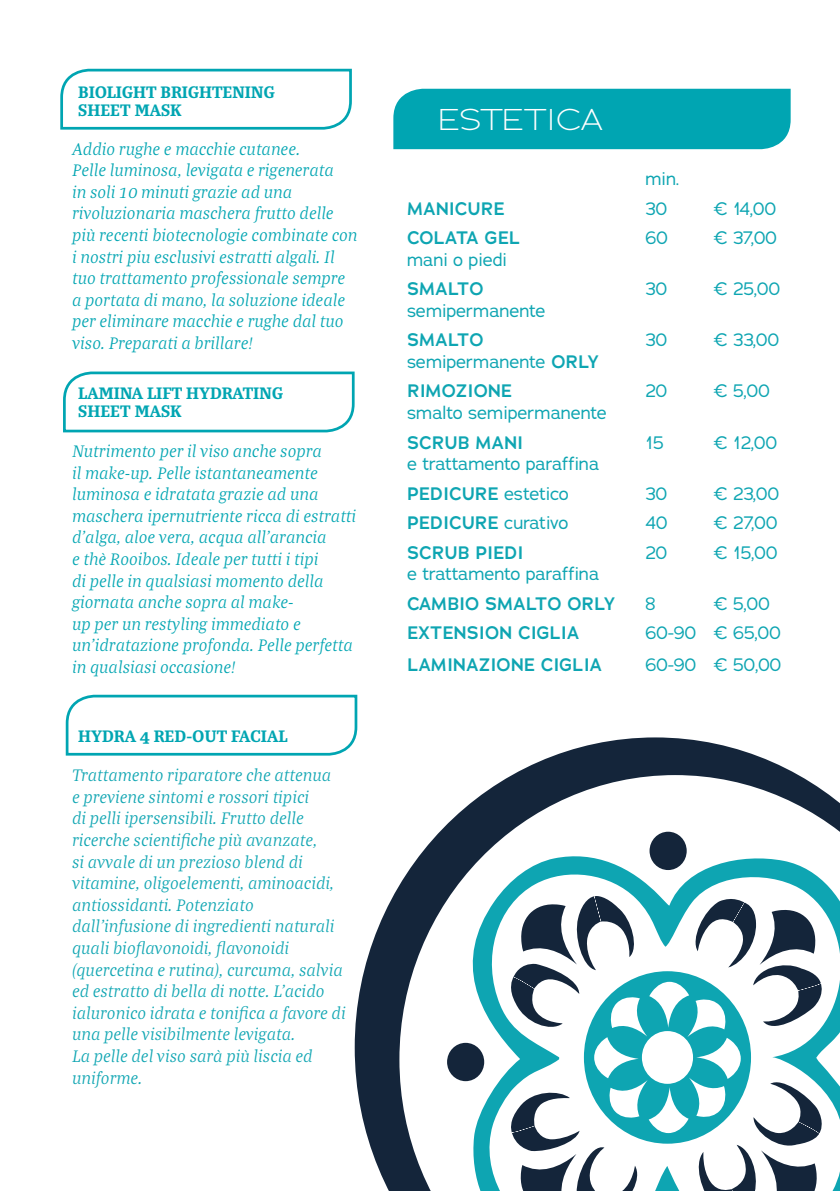
<style>
.page{position:relative;width:840px;height:1191px;background:#fff}
.page>*{position:absolute;margin:0;border:0;box-sizing:border-box;transform-origin:0 0}
.t1{font:300 30px "Adrianna Extended";letter-spacing:.015em;color:#fff}
.t2{font:italic 300 18px/21.6px "Bagatela";color:#00a5b2}
.t3{font:italic 300 18px/21.6px "Bagatela";color:#0ea5b2}
.t4{font:18px/21.6px "Adrianna";color:#0ea5b2}
.t5{font:600 18px "Adrianna";color:#0ea5b2}
.t6{font:18px/18px "Bagatela Dark";color:#00a5b2}
.s1{font-weight:600}
.s2{font-weight:400}
</style>
<div class="page">
<svg style="left:65px;top:694px;width:293px;height:62px"></svg>
<svg style="left:63px;top:371px;width:292px;height:62px"></svg>
<svg style="left:60px;top:68px;width:292px;height:62px"></svg>
<svg style="left:354px;top:737px;width:485px;height:454px"></svg>
<div style="left:393px;top:89px;width:397px;height:60px;background:#00a5b2"></div>
<p class="t6" style="left:78px;top:82px;width:198px">BIOLIGHT BRIGHTENING<br>SHEET MASK</p>
<p class="t2" style="left:72px;top:137px;width:287px">Addio rughe e macchie cutanee.<br>Pelle luminosa, levigata e rigenerata<br>in soli 10 minuti grazie ad una rivoluzionaria maschera frutto delle più recenti biotecnologie combinate con i nostri piu esclusivi estratti algali. Il tuo trattamento professionale sempre a portata di mano, la soluzione ideale per eliminare macchie e rughe dal tuo viso. Preparati a brillare!</p>
<p class="t6" style="left:78px;top:383px;width:206px">LAMINA LIFT HYDRATING<br>SHEET MASK</p>
<p class="t2" style="left:72px;top:439px;width:285px">Nutrimento per il viso anche sopra<br>il make-up. Pelle istantaneamente luminosa e idratata grazie ad una maschera ipernutriente ricca di estratti d’alga, aloe vera, acqua all’arancia<br>e thè Rooibos. Ideale per tutti i tipi<br>di pelle in qualsiasi momento della giornata anche sopra al make-<br>up per un restyling immediato e un’idratazione profonda. Pelle perfetta in qualsiasi occasione!</p>
<p class="t6" style="left:78px;top:725px;width:211px">HYDRA 4 RED-OUT FACIAL</p>
<p class="t3" style="left:72px;top:763px;width:275px">Trattamento riparatore che attenua<br>e previene sintomi e rossori tipici<br>di pelli ipersensibili. Frutto delle ricerche scientifiche più avanzate,<br>si avvale di un prezioso blend di vitamine, oligoelementi, aminoacidi, antiossidanti. Potenziato dall’infusione di ingredienti naturali quali bioflavonoidi, flavonoidi (quercetina e rutina), curcuma, salvia ed estratto di bella di notte. L’acido ialuronico idrata e tonifica a favore di una pelle visibilmente levigata.<br>La pelle del viso sarà più liscia ed uniforme.</p>
<h1 class="t1" style="left:439px;top:101px;width:165px">ESTETICA</h1>
<p class="t4" style="left:645px;top:168px;width:35px">min.</p>
<p class="t5" style="left:407px;top:197px;width:99px">MANICURE</p>
<p class="t4" style="left:645px;top:197px;width:23px">30</p>
<p class="t4" style="left:713px;top:197px;width:64px">€ 14,00</p>
<p class="t5" style="left:407px;top:226px;width:115px">COLATA GEL</p>
<p class="t4" style="left:407px;top:248px;width:101px">mani o piedi</p>
<p class="t4" style="left:645px;top:227px;width:24px">60</p>
<p class="t4" style="left:713px;top:227px;width:65px">€ 37,00</p>
<p class="t5" style="left:407px;top:277px;width:78px">SMALTO</p>
<p class="t4" style="left:407px;top:299px;width:140px">semipermanente</p>
<p class="t4" style="left:645px;top:278px;width:23px">30</p>
<p class="t4" style="left:713px;top:278px;width:68px">€ 25,00</p>
<p class="t4" style="left:407px;top:329px;width:193px"><span class="s1">SMALTO </span>semipermanente <span class="s1">ORLY</span></p>
<p class="t4" style="left:645px;top:329px;width:23px">30</p>
<p class="t4" style="left:713px;top:329px;width:67px">€ 33,00</p>
<p class="t5" style="left:407px;top:379px;width:106px">RIMOZIONE</p>
<p class="t4" style="left:407px;top:401px;width:201px">smalto semipermanente</p>
<p class="t4" style="left:645px;top:380px;width:23px">20</p>
<p class="t4" style="left:713px;top:380px;width:58px">€ 5,00</p>
<p class="t5" style="left:407px;top:431px;width:118px">SCRUB MANI</p>
<p class="t4" style="left:407px;top:453px;width:194px">e trattamento paraffina</p>
<p class="t4" style="left:645px;top:431px;width:20px">15</p>
<p class="t4" style="left:713px;top:431px;width:65px">€ 12,00</p>
<p class="t5" style="left:407px;top:482px;width:163px">PEDICURE <span class="s2">estetico</span></p>
<p class="t4" style="left:645px;top:482px;width:23px">30</p>
<p class="t4" style="left:713px;top:482px;width:67px">€ 23,00</p>
<p class="t5" style="left:407px;top:511px;width:163px">PEDICURE <span class="s2">curativo</span></p>
<p class="t4" style="left:645px;top:512px;width:24px">40</p>
<p class="t4" style="left:713px;top:512px;width:66px">€ 27,00</p>
<p class="t5" style="left:407px;top:541px;width:118px">SCRUB PIEDI</p>
<p class="t4" style="left:407px;top:563px;width:194px">e trattamento paraffina</p>
<p class="t4" style="left:645px;top:541px;width:23px">20</p>
<p class="t4" style="left:713px;top:541px;width:66px">€ 15,00</p>
<p class="t5" style="left:407px;top:592px;width:209px">CAMBIO SMALTO ORLY</p>
<p class="t4" style="left:645px;top:592px;width:12px">8</p>
<p class="t4" style="left:713px;top:592px;width:58px">€ 5,00</p>
<p class="t5" style="left:407px;top:621px;width:174px">EXTENSION CIGLIA</p>
<p class="t4" style="left:645px;top:622px;width:137px">60-90 € 65,00</p>
<p class="t5" style="left:407px;top:653px;width:196px">LAMINAZIONE CIGLIA</p>
<p class="t4" style="left:645px;top:653px;width:137px">60-90 € 50,00</p>
</div>
